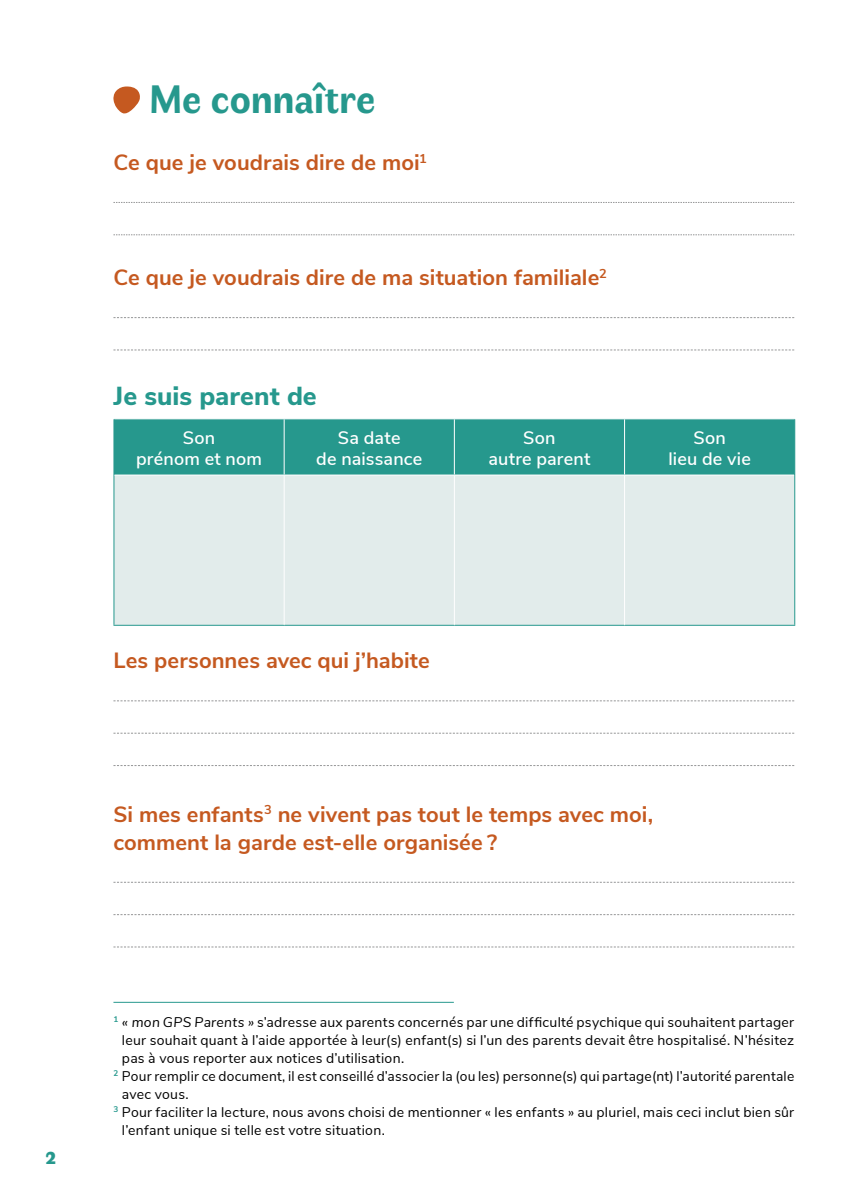
<style>
.page{position:relative;width:851px;height:1191px;background:#fff}
.page>*{position:absolute;margin:0;border:0;box-sizing:border-box;transform-origin:0 0}
.t1{font:700 40px "Faune Text";letter-spacing:-.005em;color:#26988d}
.t2{font:800 26px "Nunito Sans";color:#26988d}
.t3{font:700 22px/28px "Nunito Sans";color:#c55920}
.t4{font:600 18px/21px "Nunito Sans";letter-spacing:.01em;color:#fff;text-align:center}
.t5{font:900 18px "Faune Display";color:#26988d}
.t6{font:14px "Nunito Sans";letter-spacing:.02em;color:#000}
.s1{font-style:italic}
</style>
<div class="page">
<svg style="left:113px;top:202px;width:681px;height:1px"></svg>
<svg style="left:113px;top:234px;width:681px;height:1px"></svg>
<svg style="left:113px;top:317px;width:681px;height:1px"></svg>
<svg style="left:113px;top:349px;width:681px;height:1px"></svg>
<svg style="left:113px;top:700px;width:681px;height:1px"></svg>
<svg style="left:113px;top:733px;width:681px;height:1px"></svg>
<svg style="left:113px;top:765px;width:681px;height:1px"></svg>
<svg style="left:113px;top:882px;width:681px;height:1px"></svg>
<svg style="left:113px;top:914px;width:681px;height:1px"></svg>
<svg style="left:113px;top:946px;width:681px;height:1px"></svg>
<svg style="left:113px;top:86px;width:27px;height:28px"></svg>
<div style="left:114px;top:419px;width:680px;height:55px;background:#26988d"></div>
<div style="left:114px;top:475px;width:680px;height:150px;background:#e2eceb"></div>
<hr style="left:283px;top:419px;width:1px;height:55px;background:#fff">
<hr style="left:454px;top:419px;width:1px;height:55px;background:#fff">
<hr style="left:624px;top:419px;width:1px;height:55px;background:#fff">
<hr style="left:113px;top:475px;width:1px;height:150px;background:#26988d">
<hr style="left:113px;top:625px;width:171px;height:1px;background:#26988d">
<hr style="left:284px;top:625px;width:170px;height:1px;background:#26988d">
<hr style="left:454px;top:625px;width:170px;height:1px;background:#26988d">
<hr style="left:624px;top:625px;width:171px;height:1px;background:#26988d">
<hr style="left:113px;top:419px;width:1px;height:56px;background:#26988d">
<hr style="left:283px;top:475px;width:1px;height:150px;background:#fff">
<hr style="left:454px;top:475px;width:1px;height:150px;background:#fff">
<hr style="left:624px;top:475px;width:1px;height:150px;background:#fff">
<hr style="left:794px;top:419px;width:1px;height:56px;background:#26988d">
<hr style="left:794px;top:475px;width:1px;height:150px;background:#26988d">
<hr style="left:113px;top:1001px;width:341px;height:1px;background:#26988d">
<h1 class="t1" style="left:149px;top:72px;width:228px">Me connaître</h1>
<h3 class="t3" style="left:113px;top:147px;width:315px">Ce que je voudrais dire de moi<sup>1</sup></h3>
<h3 class="t3" style="left:113px;top:262px;width:495px">Ce que je voudrais dire de ma situation familiale<sup>2</sup></h3>
<h2 class="t2" style="left:113px;top:376px;width:205px">Je suis parent de</h2>
<p class="t4" style="left:136px;top:426px;width:127px">Son<br>prénom et nom</p>
<p class="t4" style="left:316px;top:426px;width:107px">Sa date<br>de naissance</p>
<p class="t4" style="left:488px;top:426px;width:104px">Son<br>autre parent</p>
<p class="t4" style="left:668px;top:426px;width:84px">Son<br>lieu de vie</p>
<h3 class="t3" style="left:113px;top:645px;width:318px">Les personnes avec qui j’habite</h3>
<h3 class="t3" style="left:113px;top:798px;width:541px">Si mes enfants<sup>3</sup> ne vivent pas tout le temps avec moi, comment la garde est-elle organisée ?</h3>
<p class="t5" style="left:45px;top:1144px;width:12px">2</p>
<p class="t6" style="left:113px;top:1011px;width:682px"><sup>1</sup> <span class="s1">« mon GPS Parents »</span> s’adresse aux parents concernés par une difficulté psychique qui souhaitent partager</p>
<p class="t6" style="left:122px;top:1029px;width:673px">leur souhait quant à l’aide apportée à leur(s) enfant(s) si l’un des parents devait être hospitalisé. N’hésitez</p>
<p class="t6" style="left:122px;top:1047px;width:284px">pas à vous reporter aux notices d’utilisation.</p>
<p class="t6" style="left:113px;top:1065px;width:682px"><sup>2</sup> Pour remplir ce document, il est conseillé d’associer la (ou les) personne(s) qui partage(nt) l’autorité parentale</p>
<p class="t6" style="left:122px;top:1083px;width:68px">avec vous.</p>
<p class="t6" style="left:113px;top:1101px;width:682px"><sup>3</sup> Pour faciliter la lecture, nous avons choisi de mentionner « les enfants » au pluriel, mais ceci inclut bien sûr</p>
<p class="t6" style="left:122px;top:1119px;width:264px">l’enfant unique si telle est votre situation.</p>
</div>
